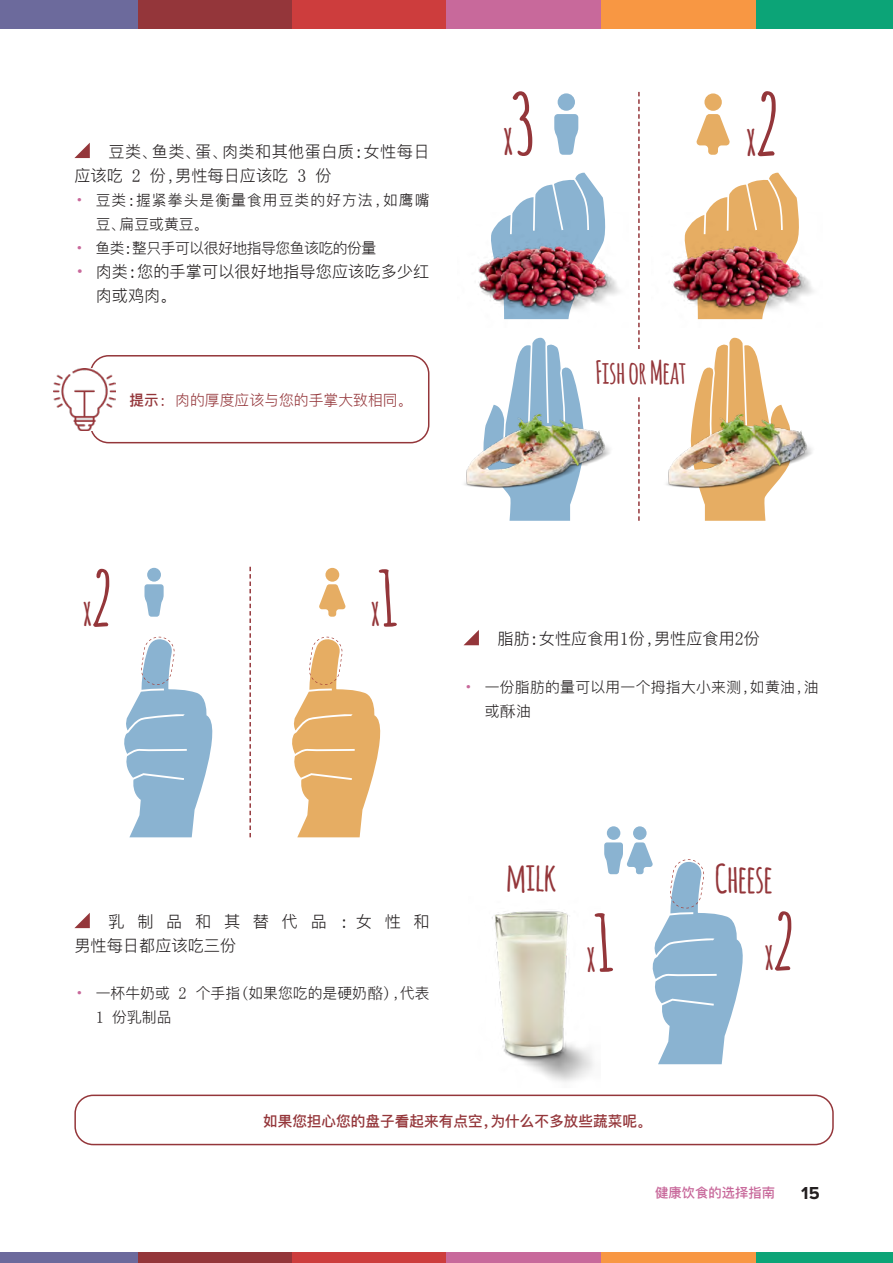
<style>
.page{position:relative;width:893px;height:1263px;background:#fff}
.page>*{position:absolute;margin:0;border:0;box-sizing:border-box;transform-origin:0 0}
.t1{font:700 41.55px "Amatic";color:#94363a}
.t2{font:700 38.85px "Amatic";color:#94363a}
.t3{font:700 37.95px "Amatic";color:#94363a}
.t4{font:700 37.2px "Amatic";color:#94363a}
.t5{font:700 31.5px "Amatic";color:#94363a}
.t6{font:300 18px/24px "SF Pro Ping Fang SC";letter-spacing:.005em;color:#231f20}
.t7{font:300 18px/24px "SF Pro Ping Fang SC";letter-spacing:.355em;color:#231f20}
.t8{font:700 18px "Proxima Nova";color:#231f20}
.t9{font:300 16.5px/24px "SF Pro Ping Fang SC";color:#231f20}
.t10{font:300 16.5px/24px "SF Pro Ping Fang SC";letter-spacing:.06em;color:#231f20}
.t11{font:500 16.5px "SF Pro Ping Fang SC";color:#94363a}
.t12{font:300 16.5px "SF Pro Ping Fang SC";letter-spacing:-.03em;color:#231f20}
.t13{font:300 16.5px "SF Pro Ping Fang SC";color:#94363a}
.t14{font:500 15px "SF Pro Ping Fang SC";color:#c8699b}
.s1{font-family:"Sim Sun";font-weight:400}
.s2{font-family:"Century";font-weight:400;color:#c8699b}
.s3{font-weight:500}
.s4{font-size:83.1px}
.s5{font-size:74.25px}
.s6{font-size:75.9px}
</style>
<div class="page">
<svg style="left:74px;top:143px;width:16px;height:15px"></svg>
<svg style="left:464px;top:630px;width:15px;height:15px"></svg>
<svg style="left:124px;top:636px;width:89px;height:201px"></svg>
<svg style="left:144px;top:568px;width:20px;height:49px"></svg>
<svg style="left:292px;top:636px;width:89px;height:201px"></svg>
<svg style="left:319px;top:568px;width:27px;height:49px"></svg>
<svg style="left:604px;top:826px;width:139px;height:238px"></svg>
<svg style="left:699px;top:338px;width:67px;height:183px"></svg>
<svg style="left:509px;top:338px;width:67px;height:183px"></svg>
<svg style="left:512px;top:173px;width:93px;height:40px"></svg>
<svg style="left:706px;top:173px;width:93px;height:40px"></svg>
<img style="left:478px;top:213px;width:142px;height:107px">
<img style="left:672px;top:213px;width:142px;height:107px">
<svg style="left:554px;top:93px;width:24px;height:62px"></svg>
<svg style="left:696px;top:93px;width:34px;height:62px"></svg>
<img style="left:464px;top:383px;width:146px;height:128px">
<img style="left:666px;top:383px;width:146px;height:128px">
<svg style="left:249px;top:567px;width:2px;height:270px"></svg>
<svg style="left:638px;top:92px;width:2px;height:429px"></svg>
<svg style="left:74px;top:913px;width:16px;height:15px"></svg>
<div style="left:596px;top:349px;width:90px;height:47px;background:#fff"></div>
<img style="left:492px;top:911px;width:102px;height:171px">
<div style="left:90px;top:355px;width:339px;height:88px;border:2px solid #94363a;border-radius:18px"></div>
<div style="left:74px;top:1094px;width:760px;height:51px;border:2px solid #94363a;border-radius:18px"></div>
<img style="left:53px;top:368px;width:63px;height:62px">
<div style="left:755px;top:1252px;width:138px;height:11px;background:#0ca477"></div>
<div style="left:601px;top:1252px;width:154px;height:11px;background:#f89743"></div>
<div style="left:446px;top:1252px;width:155px;height:11px;background:#c8699b"></div>
<div style="left:291px;top:1252px;width:155px;height:11px;background:#cd3d3d"></div>
<div style="left:137px;top:1252px;width:154px;height:11px;background:#94363a"></div>
<div style="left:0;top:1252px;width:138px;height:11px;background:#6c6a9c"></div>
<div style="left:755px;top:0;width:138px;height:29px;background:#0ca477"></div>
<div style="left:601px;top:0;width:154px;height:29px;background:#f89743"></div>
<div style="left:446px;top:0;width:155px;height:29px;background:#c8699b"></div>
<div style="left:291px;top:0;width:155px;height:29px;background:#cd3d3d"></div>
<div style="left:137px;top:0;width:154px;height:29px;background:#94363a"></div>
<div style="left:0;top:0;width:138px;height:29px;background:#6c6a9c"></div>
<p class="t6" style="left:74px;top:139px;width:357px;text-indent:34px">豆类、鱼类、蛋、肉类和其他蛋白质<span class="s1">:</span>女性每日应该吃 <span class="s1">2</span> 份，男性每日应该吃 <span class="s1">3</span> 份</p>
<p class="t10" style="left:96px;top:188px;width:335px;text-indent:-21px"><span class="s2">•</span> 豆类<span class="s1">:</span>握紧拳头是衡量食用豆类的好方法，如鹰嘴豆、扁豆或黄豆。</p>
<p class="t12" style="left:74px;top:240px;width:303px"><span class="s2">•</span> 鱼类<span class="s1">:</span>整只手可以很好地指导您鱼该吃的份量</p>
<p class="t6" style="left:96px;top:259px;width:335px;text-indent:-21px"><span class="s2">•</span> 肉类<span class="s1">:</span>您的手掌可以很好地指导您应该吃多少红肉或鸡肉。</p>
<p class="t13" style="left:129px;top:391px;width:278px"><span class="s3">提示</span><span class="s1">:</span> 肉的厚度应该与您的手掌大致相同。</p>
<h1 class="t1" style="left:504px;top:110px;width:30px">x<span class="s4">3</span></h1>
<h1 class="t1" style="left:747px;top:111px;width:33px">x<span class="s4">2</span></h1>
<h3 class="t5" style="left:596px;top:350px;width:92px">Fish or Meat</h3>
<h3 class="t4" style="left:83px;top:586px;width:30px">x<span class="s5">2</span></h3>
<h3 class="t4" style="left:371px;top:586px;width:26px">x<span class="s5">1</span></h3>
<p class="t6" style="left:497px;top:627px;width:264px">脂肪<span class="s1">:</span>女性应食用<span class="s1">1</span>份，男性应食用<span class="s1">2</span>份</p>
<p class="t9" style="left:485px;top:675px;width:335px;text-indent:-21px"><span class="s2">•</span> 一份脂肪的量可以用一个拇指大小来测，如黄油，油或<span class="s1">酥</span>油</p>
<p class="t7" style="left:74px;top:909px;width:357px;text-indent:34px">乳制品和其替代品<span class="s1">:</span>女性和男性每日都应该吃三份</p>
<p class="t9" style="left:96px;top:981px;width:336px;text-indent:-21px"><span class="s2">•</span> 一杯牛奶或 <span class="s1">2</span> 个手指<span class="s1">(</span>如果您吃的是硬奶<span class="s1">酪)</span>，代表<br><span class="s1">1</span> 份乳制品</p>
<h2 class="t2" style="left:507px;top:849px;width:51px">milk</h2>
<h2 class="t2" style="left:715px;top:851px;width:59px">Cheese</h2>
<h3 class="t3" style="left:587px;top:930px;width:27px">x<span class="s6">1</span></h3>
<h3 class="t3" style="left:765px;top:929px;width:30px">x<span class="s6">2</span></h3>
<p class="t11" style="left:263px;top:1113px;width:383px">如果您担心您的盘子看起来有点空，为什么不多放些蔬菜呢。</p>
<p class="t14" style="left:655px;top:1185px;width:121px">健康饮食的选择指南</p>
<p class="t8" style="left:801px;top:1183px;width:20px">15</p>
</div>
